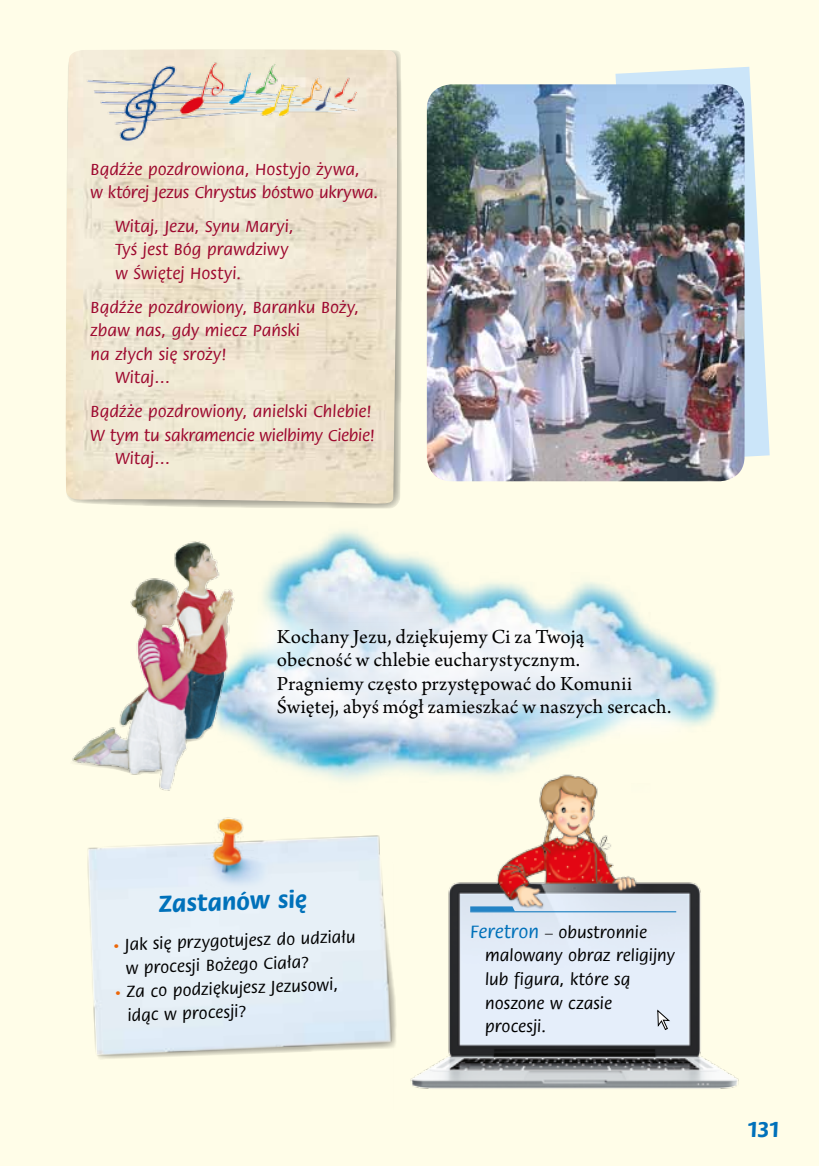
<style>
.page{position:relative;width:819px;height:1166px;background:#fffde8}
.page>*{position:absolute;margin:0;border:0;box-sizing:border-box;transform-origin:0 0}
.t1{font:700 22.75px "EFN Gramatyk";color:#0071ba}
.t2{font:21px/23.6px "Arno Pro";color:#000}
.t3{font:700 21px "EFN Gramatyk";color:#0071ba}
.t4{font:15.75px/23.6px "EFN Gramatyk";letter-spacing:.01em;color:#9e092f}
.t5{font:15.75px/23.6px "EFN Gramatyk";letter-spacing:.01em;color:#000}
.t6{font:15.75px "EFN Gramatyk";letter-spacing:-.01em;color:#9e092f}
.s1{color:#ec6608}
.s2{font-size:17.5px;color:#0071ba}
</style>
<div class="page">
<img style="left:87px;top:835px;width:305px;height:224px">
<img style="left:188px;top:828px;width:92px;height:77px">
<img style="left:392px;top:828px;width:347px;height:261px">
<hr style="left:470px;top:911px;width:206px;height:1px;background:#0071ba">
<svg style="left:470px;top:906px;width:45px;height:5px"></svg>
<svg style="left:656px;top:1008px;width:14px;height:22px"></svg>
<img style="left:217px;top:481px;width:505px;height:347px">
<div style="left:238px;top:588px;width:465px;height:163px;background:#fff;opacity:.75"></div>
<img style="left:72px;top:529px;width:170px;height:272px">
<svg style="left:108px;top:49px;width:295px;height:459px"></svg>
<img style="left:65px;top:50px;width:333px;height:454px">
<img style="left:76px;top:59px;width:289px;height:82px">
<svg style="left:615px;top:67px;width:154px;height:395px;fill:#cbe5f9"></svg>
<img style="left:427px;top:84px;width:317px;height:397px">
<p class="t4" style="left:91px;top:157px;width:289px">Bądźże pozdrowiona, Hostyjo żywa,<br>w której Jezus Chrystus bóstwo ukrywa.</p>
<p class="t4" style="left:115px;top:215px;width:179px">Witaj, Jezu, Synu Maryi,<br>Tyś jest Bóg prawdziwy w Świętej Hostyi.</p>
<p class="t4" style="left:91px;top:295px;width:270px">Bądźże pozdrowiony, Baranku Boży,</p>
<p class="t4" style="left:91px;top:319px;width:211px">zbaw nas, gdy miecz Pański</p>
<p class="t4" style="left:91px;top:343px;width:138px">na złych się sroży!</p>
<p class="t4" style="left:115px;top:366px;width:56px">Witaj…</p>
<p class="t4" style="left:91px;top:400px;width:283px">Bądźże pozdrowiony, anielski Chlebie!</p>
<p class="t6" style="left:91px;top:425px;width:286px">W tym tu sakramencie wielbimy Ciebie!</p>
<p class="t4" style="left:115px;top:447px;width:56px">Witaj…</p>
<h2 class="t2" style="left:277px;top:625px;width:396px">Kochany Jezu, dziękujemy Ci za Twoją<br>obecność w chlebie eucharystycznym.<br>Pragniemy często przystępować do Komunii Świętej, abyś mógł zamieszkać w naszych sercach.</h2>
<h1 class="t1" style="left:158px;top:889px;width:149px;rotate:-2deg">Zastanów się</h1>
<p class="t5" style="left:125px;top:933px;width:232px;text-indent:-11px;rotate:-2deg"><span class="s1">•</span> Jak się przygotujesz do udziału w procesji Bożego Ciała?</p>
<p class="t5" style="left:126px;top:980px;width:213px;text-indent:-11px;rotate:-2deg"><span class="s1">•</span> Za co podziękujesz Jezusowi, idąc w procesji?</p>
<p class="t5" style="left:485px;top:921px;width:191px;text-indent:-15px"><span class="s2">Feretron</span> – obustronnie malowany obraz religijny lub figura, które są noszone w czasie procesji.</p>
<h2 class="t3" style="left:747px;top:1116px;width:35px">131</h2>
</div>
